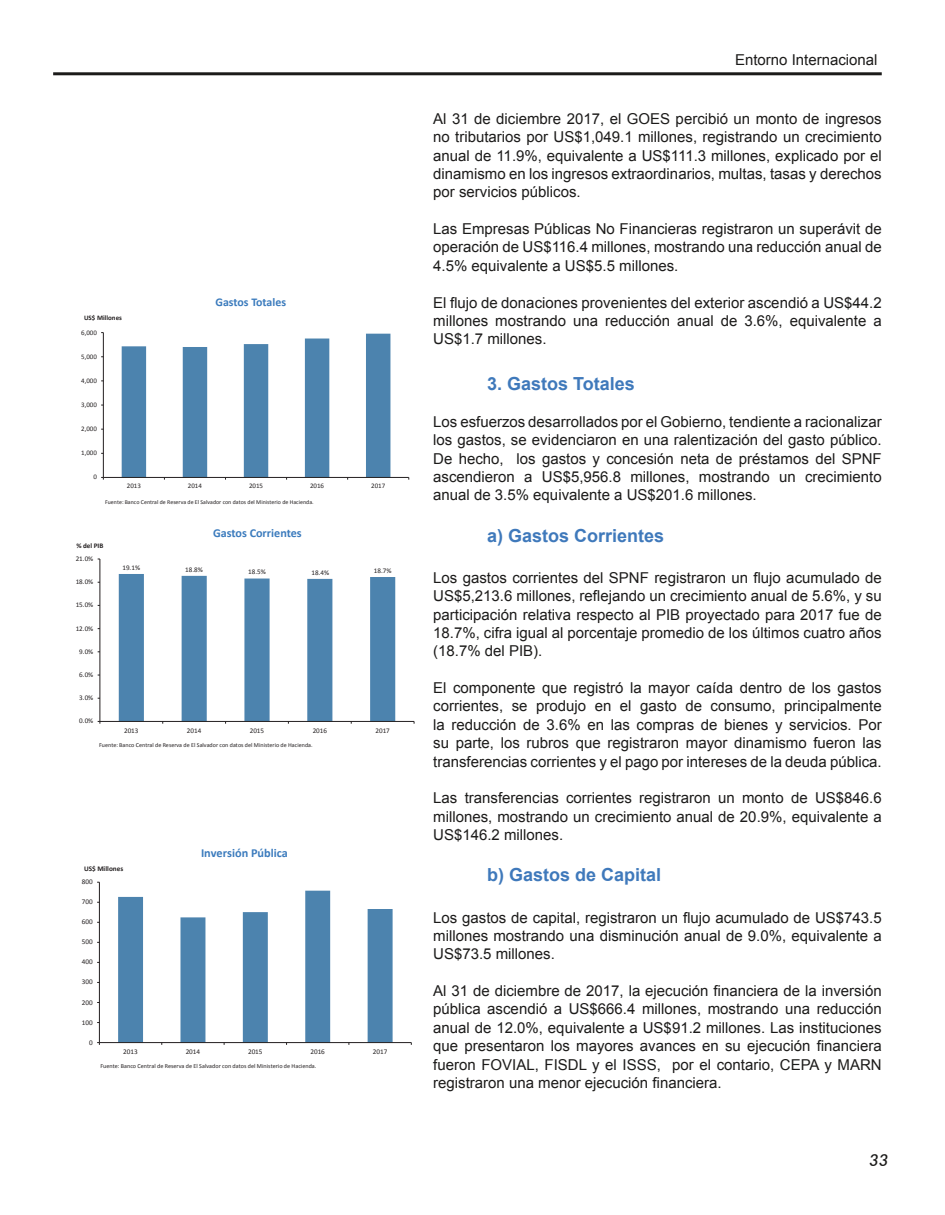
<style>
.page{position:relative;width:945px;height:1215px;background:#fff}
.page>*{position:absolute;margin:0;border:0;box-sizing:border-box;transform-origin:0 0}
.t1{font:700 18px "Arial";color:#3f79bb}
.t2{font:italic 600 16.5px "Lato";color:#1c1b1a}
.t3{font:15px/18.3px "Arial";color:#1c1b1a;text-align:justify}
.t4{font:700 12.3px "Calibri";color:#3b7bbd}
.t5{font:700 12.15px "Calibri";color:#3b7bbd}
.t6{font:700 11.85px "Calibri";color:#3b7bbd}
.t7{font:7.2px "Calibri";letter-spacing:-.005em;color:#231f20}
.t8{font:700 7.2px "Calibri";color:#231f20}
.t9{font:7.05px "Calibri";letter-spacing:-.005em;color:#231f20}
.t10{font:700 7.05px "Calibri";color:#231f20}
.t11{font:6.9px "Calibri";letter-spacing:-.005em;color:#231f20}
.t12{font:700 6.9px "Calibri";color:#231f20}
.t13{font:6.15px "Calibri";color:#231f20}
.t14{font:6px "Calibri";color:#231f20}
.t15{font:5.85px "Calibri";color:#231f20}
</style>
<div class="page">
<hr style="left:53px;top:72px;width:829px;height:3px;background:#1c1b1a">
<hr style="left:103px;top:333px;width:1px;height:144px;background:#231f20">
<hr style="left:103px;top:477px;width:306px;height:1px;background:#231f20">
<svg style="left:122px;top:334px;width:268px;height:146px"></svg>
<hr style="left:100px;top:559px;width:1px;height:162px;background:#231f20">
<hr style="left:100px;top:721px;width:314px;height:1px;background:#231f20">
<svg style="left:119px;top:574px;width:276px;height:150px"></svg>
<hr style="left:99px;top:882px;width:1px;height:161px;background:#231f20">
<hr style="left:99px;top:1042px;width:312px;height:1px;background:#231f20">
<svg style="left:118px;top:891px;width:275px;height:154px"></svg>
<p class="t12" style="left:84px;top:313px;width:39px">US$ Millones</p>
<p class="t11" style="left:81px;top:328px;width:17px">6,000</p>
<p class="t11" style="left:81px;top:352px;width:17px">5,000</p>
<p class="t11" style="left:81px;top:376px;width:17px">4,000</p>
<p class="t11" style="left:81px;top:400px;width:17px">3,000</p>
<p class="t11" style="left:81px;top:425px;width:17px">2,000</p>
<p class="t11" style="left:81px;top:449px;width:17px">1,000</p>
<p class="t11" style="left:93px;top:473px;width:5px">0</p>
<p class="t6" style="left:216px;top:294px;width:72px">Gastos Totales</p>
<p class="t11" style="left:127px;top:482px;width:16px">2013</p>
<p class="t11" style="left:188px;top:482px;width:16px">2014</p>
<p class="t11" style="left:249px;top:482px;width:16px">2015</p>
<p class="t11" style="left:310px;top:482px;width:16px">2016</p>
<p class="t11" style="left:371px;top:482px;width:16px">2017</p>
<p class="t15" style="left:105px;top:498px;width:210px">Fuente: Banco Central de Reserva de El Salvador con datos del Ministerio de Hacienda.</p>
<p class="t10" style="left:76px;top:541px;width:29px">% del PIB</p>
<p class="t9" style="left:76px;top:554px;width:19px">21.0%</p>
<p class="t9" style="left:76px;top:578px;width:19px">18.0%</p>
<p class="t9" style="left:76px;top:601px;width:19px">15.0%</p>
<p class="t9" style="left:76px;top:624px;width:19px">12.0%</p>
<p class="t9" style="left:79px;top:647px;width:16px">9.0%</p>
<p class="t9" style="left:79px;top:670px;width:16px">6.0%</p>
<p class="t9" style="left:79px;top:694px;width:16px">3.0%</p>
<p class="t9" style="left:79px;top:717px;width:16px">0.0%</p>
<p class="t5" style="left:213px;top:525px;width:90px">Gastos Corrientes</p>
<p class="t9" style="left:122px;top:563px;width:19px">19.1%</p>
<p class="t9" style="left:185px;top:565px;width:19px">18.8%</p>
<p class="t9" style="left:248px;top:568px;width:19px">18.5%</p>
<p class="t9" style="left:312px;top:568px;width:19px">18.4%</p>
<p class="t9" style="left:374px;top:566px;width:19px">18.7%</p>
<p class="t9" style="left:124px;top:726px;width:16px">2013</p>
<p class="t9" style="left:187px;top:726px;width:16px">2014</p>
<p class="t9" style="left:250px;top:726px;width:16px">2015</p>
<p class="t9" style="left:313px;top:726px;width:16px">2016</p>
<p class="t9" style="left:376px;top:726px;width:16px">2017</p>
<p class="t14" style="left:99px;top:741px;width:215px">Fuente: Banco Central de Reserva de El Salvador con datos del Ministerio de Hacienda.</p>
<p class="t8" style="left:84px;top:864px;width:41px">US$ Millones</p>
<p class="t7" style="left:82px;top:877px;width:12px">800</p>
<p class="t7" style="left:82px;top:897px;width:12px">700</p>
<p class="t7" style="left:82px;top:917px;width:12px">600</p>
<p class="t7" style="left:82px;top:938px;width:12px">500</p>
<p class="t7" style="left:82px;top:958px;width:12px">400</p>
<p class="t7" style="left:82px;top:978px;width:12px">300</p>
<p class="t7" style="left:82px;top:998px;width:12px">200</p>
<p class="t7" style="left:82px;top:1018px;width:12px">100</p>
<p class="t7" style="left:89px;top:1038px;width:5px">0</p>
<p class="t4" style="left:201px;top:845px;width:88px">Inversión Pública</p>
<p class="t7" style="left:123px;top:1047px;width:16px">2013</p>
<p class="t7" style="left:186px;top:1047px;width:16px">2014</p>
<p class="t7" style="left:248px;top:1047px;width:16px">2015</p>
<p class="t7" style="left:310px;top:1047px;width:16px">2016</p>
<p class="t7" style="left:373px;top:1047px;width:16px">2017</p>
<p class="t13" style="left:100px;top:1062px;width:217px">Fuente: Banco Central de Reserva de El Salvador con datos del Ministerio de Hacienda.</p>
<p class="t3" style="left:735px;top:51px;width:144px">Entorno Internacional</p>
<p class="t3" style="left:433px;top:110px;width:450px">Al 31 de diciembre 2017, el GOES percibió un monto de ingresos no tributarios por US$1,049.1 millones, registrando un crecimiento anual de 11.9%, equivalente a US$111.3 millones, explicado por el dinamismo en los ingresos extraordinarios, multas, tasas y derechos por servicios públicos.</p>
<p class="t3" style="left:433px;top:220px;width:450px">Las Empresas Públicas No Financieras registraron un superávit de operación de US$116.4 millones, mostrando una reducción anual de 4.5% equivalente a US$5.5 millones.</p>
<p class="t3" style="left:433px;top:293px;width:450px">El flujo de donaciones provenientes del exterior ascendió a US$44.2 millones mostrando una reducción anual de 3.6%, equivalente a US$1.7 millones.</p>
<p class="t1" style="left:487px;top:372px;width:149px">3. Gastos Totales</p>
<p class="t3" style="left:433px;top:412px;width:450px">Los esfuerzos desarrollados por el Gobierno, tendiente a racionalizar los gastos, se evidenciaron en una ralentización del gasto público.<br>De hecho, los gastos y concesión neta de préstamos del SPNF ascendieron a US$5,956.8 millones, mostrando un crecimiento anual de 3.5% equivalente a US$201.6 millones.</p>
<p class="t1" style="left:487px;top:523px;width:179px">a) Gastos Corrientes</p>
<p class="t3" style="left:433px;top:569px;width:450px">Los gastos corrientes del SPNF registraron un flujo acumulado de US$5,213.6 millones, reflejando un crecimiento anual de 5.6%, y su participación relativa respecto al PIB proyectado para 2017 fue de 18.7%, cifra igual al porcentaje promedio de los últimos cuatro años (18.7% del PIB).</p>
<p class="t3" style="left:433px;top:679px;width:450px">El componente que registró la mayor caída dentro de los gastos corrientes, se produjo en el gasto de consumo, principalmente la reducción de 3.6% en las compras de bienes y servicios. Por su parte, los rubros que registraron mayor dinamismo fueron las transferencias corrientes y el pago por intereses de la deuda pública.</p>
<p class="t3" style="left:433px;top:789px;width:450px">Las transferencias corrientes registraron un monto de US$846.6 millones, mostrando un crecimiento anual de 20.9%, equivalente a US$146.2 millones.</p>
<p class="t1" style="left:487px;top:863px;width:176px">b) Gastos de Capital</p>
<p class="t3" style="left:433px;top:908px;width:450px">Los gastos de capital, registraron un flujo acumulado de US$743.5 millones mostrando una disminución anual de 9.0%, equivalente a US$73.5 millones.</p>
<p class="t3" style="left:433px;top:982px;width:450px">Al 31 de diciembre de 2017, la ejecución financiera de la inversión pública ascendió a US$666.4 millones, mostrando una reducción anual de 12.0%, equivalente a US$91.2 millones. Las instituciones que presentaron los mayores avances en su ejecución financiera fueron FOVIAL, FISDL y el ISSS, por el contario, CEPA y MARN registraron una menor ejecución financiera.</p>
<p class="t2" style="left:869px;top:1148px;width:21px">33</p>
</div>
